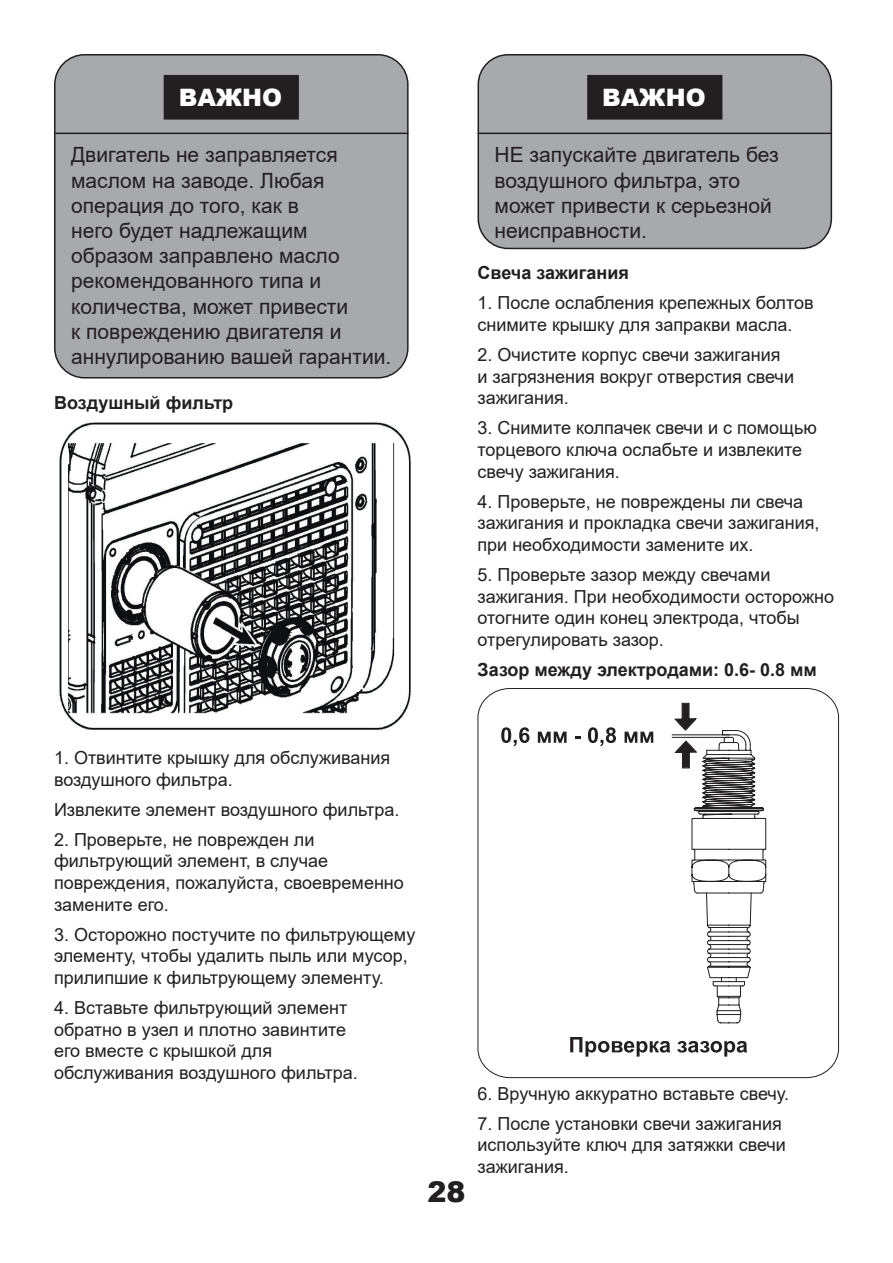
<style>
.page{position:relative;width:893px;height:1263px;background:#fff}
.page>*{position:absolute;margin:0;border:0;box-sizing:border-box;transform-origin:0 0}
.t1{font:900 28.5px "Arial";color:#231f20}
.t2{font:900 24px "Arial";color:#fff}
.t3{font:21px/25.2px "Arial";color:#231f20}
.t4{font:18px/21.6px "Arial";color:#231f20}
.t5{font:700 18px "Arial";color:#231f20}
</style>
<div class="page">
<div style="left:478px;top:55px;width:353px;height:193px;background:#a8a9ad;border-radius:30px"></div>
<div style="left:477px;top:54px;width:355px;height:195px;border:2px solid #231f20;border-radius:30px"></div>
<div style="left:588px;top:76px;width:134px;height:43px;background:#231f20"></div>
<div style="left:587px;top:75px;width:135px;height:45px;border:2px solid #231f20"></div>
<hr style="left:478px;top:133px;width:354px;height:1px;background:#231f20">
<svg style="left:477px;top:688px;width:362px;height:390px"></svg>
<svg style="left:671px;top:702px;width:96px;height:322px"></svg>
<svg style="left:501px;top:727px;width:28px;height:19px"></svg>
<svg style="left:538px;top:732px;width:29px;height:11px"></svg>
<svg style="left:575px;top:736px;width:6px;height:3px"></svg>
<svg style="left:588px;top:727px;width:28px;height:19px"></svg>
<svg style="left:625px;top:732px;width:28px;height:11px"></svg>
<svg style="left:570px;top:1037px;width:100px;height:19px"></svg>
<svg style="left:677px;top:1041px;width:70px;height:15px"></svg>
<div style="left:55px;top:55px;width:353px;height:323px;background:#a8a9ad;border-radius:30px"></div>
<div style="left:54px;top:54px;width:355px;height:324px;border:2px solid #231f20;border-radius:30px"></div>
<div style="left:164px;top:76px;width:134px;height:43px;background:#231f20"></div>
<div style="left:164px;top:75px;width:135px;height:45px;border:2px solid #231f20"></div>
<hr style="left:54px;top:133px;width:354px;height:1px;background:#231f20">
<img style="left:59px;top:422px;width:352px;height:308px">
<h2 class="t2" style="left:179px;top:80px;width:105px">ВАЖНО</h2>
<p class="t3" style="left:71px;top:142px;width:322px">Двигатель не заправляется маслом на заводе. Любая операция до того, как в<br>него будет надлежащим образом заправлено масло рекомендованного типа и количества, может привести<br>к повреждению двигателя и аннулированию вашей гарантии.</p>
<p class="t5" style="left:54px;top:390px;width:181px">Воздушный фильтр</p>
<h2 class="t2" style="left:602px;top:80px;width:105px">ВАЖНО</h2>
<p class="t3" style="left:495px;top:142px;width:285px">НЕ запускайте двигатель без воздушного фильтра, это может привести к серьезной неисправности.</p>
<p class="t5" style="left:477px;top:260px;width:153px">Свеча зажигания</p>
<p class="t4" style="left:477px;top:292px;width:338px">1. После ослабления крепежных болтов снимите крышку для запракви масла.</p>
<p class="t4" style="left:477px;top:344px;width:318px">2. Очистите корпус свечи зажигания и загрязнения вокруг отверстия свечи зажигания.</p>
<p class="t4" style="left:477px;top:417px;width:341px">3. Снимите колпачек свечи и с помощью торцевого ключа ослабьте и извлеките свечу зажигания.</p>
<p class="t4" style="left:477px;top:490px;width:343px">4. Проверьте, не повреждены ли свеча зажигания и прокладка свечи зажигания, при необходимости замените их.</p>
<p class="t4" style="left:477px;top:564px;width:358px">5. Проверьте зазор между свечами зажигания. При необходимости осторожно отогните один конец электрода, чтобы отрегулировать зазор.</p>
<p class="t5" style="left:477px;top:657px;width:341px">Зазор между электродами: 0.6- 0.8 мм</p>
<p class="t4" style="left:54px;top:747px;width:338px">1. Отвинтите крышку для обслуживания воздушного фильтра.</p>
<p class="t4" style="left:54px;top:798px;width:347px">Извлеките элемент воздушного фильтра.</p>
<p class="t4" style="left:54px;top:828px;width:351px">2. Проверьте, не поврежден ли фильтрующий элемент, в случае повреждения, пожалуйста, своевременно замените его.</p>
<p class="t4" style="left:54px;top:923px;width:363px">3. Осторожно постучите по фильтрующему элементу, чтобы удалить пыль или мусор, прилипшие к фильтрующему элементу.</p>
<p class="t4" style="left:54px;top:997px;width:305px">4. Вставьте фильтрующий элемент обратно в узел и плотно завинтите его вместе с крышкой для обслуживания воздушного фильтра.</p>
<h1 class="t1" style="left:427px;top:1171px;width:40px">28</h1>
<p class="t4" style="left:477px;top:1082px;width:313px">6. Вручную аккуратно вставьте свечу.</p>
<p class="t4" style="left:477px;top:1112px;width:310px">7. После установки свечи зажигания используйте ключ для затяжки свечи зажигания.</p>
</div>
